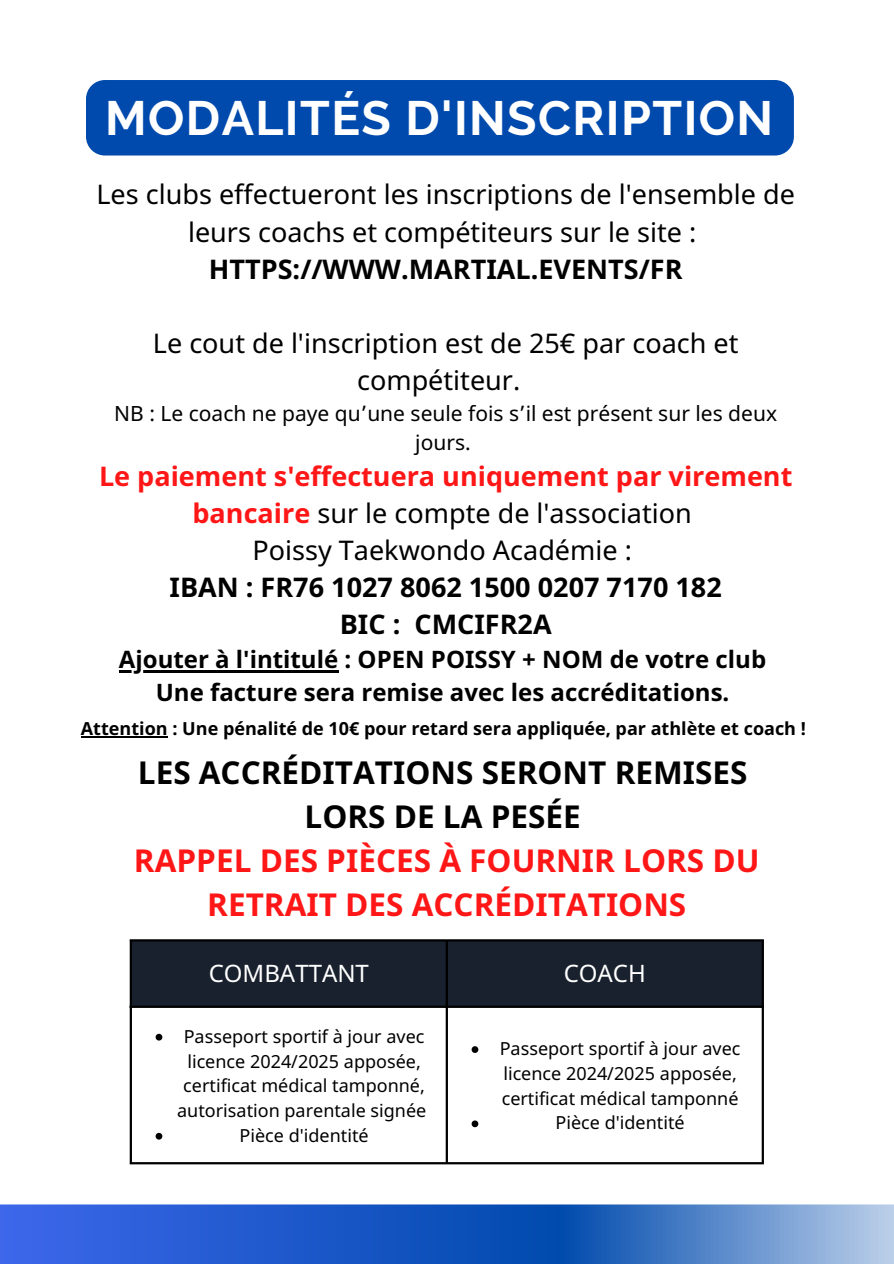
<style>
.page{position:relative;width:894px;height:1264px;background:#fff}
.page>*{position:absolute;margin:0;border:0;box-sizing:border-box;transform-origin:0 0}
.t1{font:700 48px "Raleway";letter-spacing:.03em;color:#fff}
.t2{font:700 31.5px/43.8px "Noto Sans";color:#ff1616;text-align:center}
.t3{font:700 27px/37.2px "Noto Sans";color:#ff1616;text-align:center}
.t4{font:27px/37.2px "Noto Sans";color:#000;text-align:center}
.t5{font:700 27px "Noto Sans";color:#000}
.t6{font:700 24px/32.7px "Noto Sans";color:#000;text-align:center}
.t7{font:24px "Noto Sans";color:#fff}
.t8{font:21px "Noto Sans";color:#000}
.t9{font:18px/24.8px "Noto Sans";color:#000;text-align:center}
.t10{font:700 18px "Noto Sans";color:#000}
.s1{font-family:"Noto Sans Gurmukhi"}
.s2{font-weight:400;color:#000}
.s3{color:#000}
</style>
<div class="page">
<div style="left:132px;top:941px;width:629px;height:64px;background:#19212e"></div>
<svg style="left:132px;top:1007px;width:629px;height:133px"></svg>
<svg style="left:155px;top:1033px;width:7px;height:7px"></svg>
<svg style="left:155px;top:1132px;width:7px;height:7px"></svg>
<svg style="left:471px;top:1046px;width:7px;height:6px"></svg>
<svg style="left:471px;top:1120px;width:7px;height:7px"></svg>
<hr style="left:130px;top:941px;width:2px;height:221px;background:#000">
<hr style="left:445px;top:941px;width:3px;height:221px;background:#000">
<hr style="left:761px;top:941px;width:2px;height:221px;background:#000">
<hr style="left:130px;top:939px;width:633px;height:2px;background:#000">
<hr style="left:130px;top:1005px;width:633px;height:2px;background:#000">
<hr style="left:130px;top:1162px;width:633px;height:2px;background:#000">
<hr style="left:119px;top:670px;width:219px;height:2px;background:#000">
<div style="left:86px;top:80px;width:707px;height:75px;background:#004aad;border-radius:19px"></div>
<svg style="left:0;top:1204px;width:893px;height:59px;background:#386dcb"></svg>
<hr style="left:81px;top:736px;width:87px;height:1px;background:#000">
<p class="t1" style="left:105px;top:89px;width:669px">MODALITÉS D'INSCRIPTION</p>
<p class="t4" style="left:96px;top:175px;width:700px">Les clubs effectueront les inscriptions de l'ensemble de leurs coachs et compétiteurs sur le site :</p>
<p class="t5" style="left:209px;top:250px;width:475px">HTTPS://WWW.MARTIAL.EVENTS/FR</p>
<p class="t4" style="left:153px;top:324px;width:587px">Le cout de l'inscription est de 25€ par coach et compétiteur.</p>
<p class="t8" style="left:114px;top:398px;width:664px">NB : Le coach ne paye qu<span class="s1">’</span>une seule fois s<span class="s1">’</span>il est présent sur les deux</p>
<p class="t8" style="left:415px;top:427px;width:57px">jours.</p>
<p class="t3" style="left:99px;top:457px;width:694px">Le paiement s'effectuera uniquement par virement bancaire <span class="s2">sur le compte de l'association<br>Poissy Taekwondo Académie :<br></span><span class="s3">IBAN : FR76 1027 8062 1500 0207 7170 182<br>BIC : CMCIFR2A</span></p>
<p class="t6" style="left:119px;top:642px;width:648px">Ajouter à l'intitulé : OPEN POISSY + NOM de votre club<br>Une facture sera remise avec les accréditations.</p>
<p class="t10" style="left:81px;top:716px;width:726px">Attention : Une pénalité de 10€ pour retard sera appliquée, par athlète et coach !</p>
<p class="t2" style="left:134px;top:750px;width:627px"><span class="s3">LES ACCRÉDITATIONS SERONT REMISES<br>LORS DE LA PESÉE<br></span>RAPPEL DES PIÈCES À FOURNIR LORS DU<br>RETRAIT DES ACCRÉ DITATIONS</p>
<h1 class="t7" style="left:208px;top:956px;width:162px">COMBATTANT</h1>
<h3 class="t7" style="left:563px;top:956px;width:84px">COACH</h3>
<h4 class="t9" style="left:177px;top:1023px;width:250px">Passeport sportif à jour avec licence 2024/2025 apposée, certificat médical tamponné, autorisation parentale signée</h4>
<p class="t9" style="left:239px;top:1122px;width:131px">Pièce d'identité</p>
<h2 class="t9" style="left:499px;top:1035px;width:242px;text-align:left">Passeport sportif à jour avec licence 2024/2025 apposée, certificat médical tamponné</h2>
<p class="t9" style="left:555px;top:1110px;width:131px">Pièce d'identité</p>
</div>
